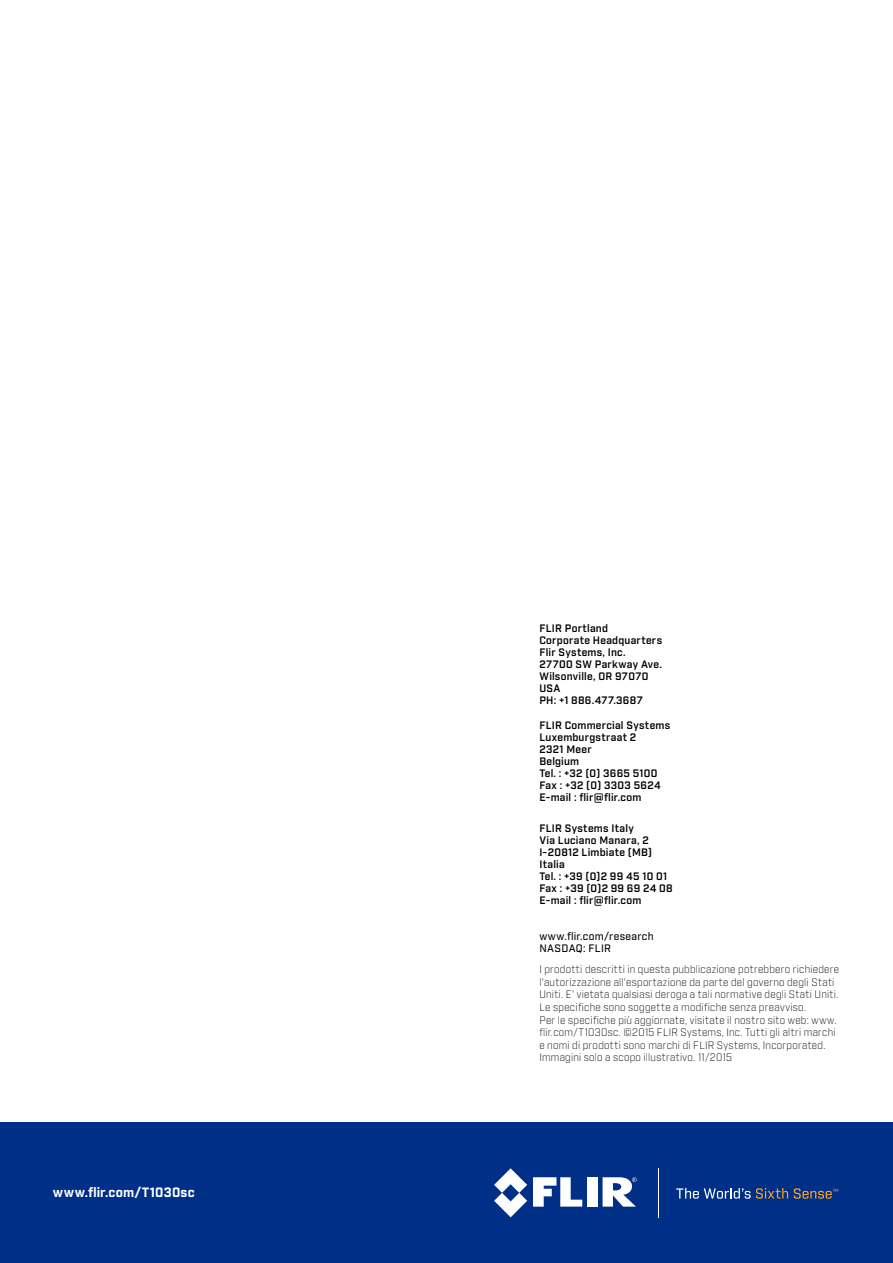
<style>
.page{position:relative;width:893px;height:1263px;background:#fff}
.page>*{position:absolute;margin:0;border:0;box-sizing:border-box;transform-origin:0 0}
.t1{font:700 13.2px "Industry";letter-spacing:.015em;color:#fff}
.t2{font:300 10.5px/12.6px "Industry";letter-spacing:.03em;color:#000;scale:.94 1}
.t3{font:600 10.5px/12px "Industry";letter-spacing:.025em;color:#000}
.t4{font:500 10.5px/12px "Industry";letter-spacing:.035em;color:#000}
</style>
<div class="page">
<div style="left:0;top:1123px;width:893px;height:140px;background:#002f87"></div>
<svg style="left:533px;top:1177px;width:49px;height:30px"></svg>
<div style="left:587px;top:1177px;width:10px;height:29px;background:#fff"></div>
<svg style="left:494px;top:1168px;width:33px;height:49px"></svg>
<svg style="left:603px;top:1177px;width:34px;height:29px"></svg>
<svg style="left:676px;top:1188px;width:112px;height:10px"></svg>
<svg style="left:794px;top:1188px;width:44px;height:10px"></svg>
<hr style="left:658px;top:1168px;width:1px;height:49px;background:#fff">
<p class="t1" style="left:53px;top:1184px;width:143px">www.flir.com/T1030sc</p>
<p class="t3" style="left:539px;top:623px;width:124px">FLIR Portland<br>Corporate Headquarters<br>Flir Systems, Inc.<br>27700 SW Parkway Ave.<br>Wilsonville, OR 97070<br>USA<br>PH: +1 886.477.3687</p>
<p class="t3" style="left:539px;top:720px;width:132px">FLIR Commercial Systems<br>Luxemburgstraat 2<br>2321 Meer<br>Belgium<br>Tel. : +32 (0) 3665 5100<br>Fax : +32 (0) 3303 5624<br>E-mail : flir@flir.com</p>
<p class="t3" style="left:539px;top:822px;width:135px">FLIR Systems Italy<br>Via Luciano Manara, 2<br>I-20812 Limbiate (MB)<br>Italia<br>Tel. : +39 (0)2 99 45 10 01<br>Fax : +39 (0)2 99 69 24 08<br>E-mail : flir@flir.com</p>
<p class="t4" style="left:539px;top:930px;width:116px">www.flir.com/research<br>NASDAQ: FLIR</p>
<p class="t2" style="left:539px;top:963px;width:320px">I prodotti descritti in questa pubblicazione potrebbero richiedere l'autorizzazione all'esportazione da parte del governo degli Stati Uniti. E' vietata qualsiasi deroga a tali normative degli Stati Uniti.<br>Le specifiche sono soggette a modifiche senza preavviso.<br>Per le specifiche più aggiornate, visitate il nostro sito web: www. flir.com/T1030sc. ©2015 FLIR Systems, Inc. Tutti gli altri marchi e nomi di prodotti sono marchi di FLIR Systems, Incorporated.<br>Immagini solo a scopo illustrativo. 11/2015</p>
</div>
